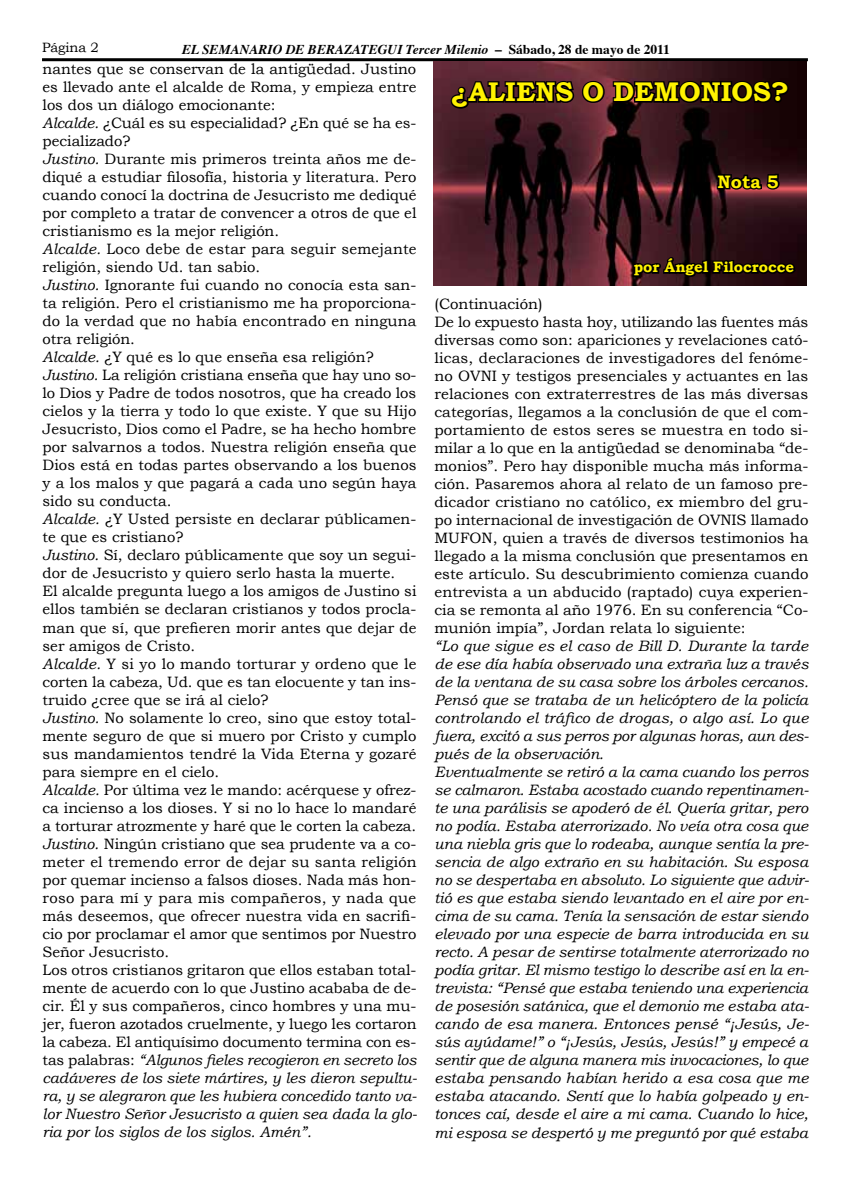
<style>
.page{position:relative;width:851px;height:1191px;background:#fff}
.page>*{position:absolute;margin:0;border:0;box-sizing:border-box;transform-origin:0 0}
.t1{font:700 27px "Bookman Old Style";color:#fff200}
.t2{font:700 18px "Bookman Old Style";color:#fff200}
.t3{font:15px/18px "Bookman Old Style";color:#000}
.t4{font:italic 15px/18px "Bookman Old Style";color:#000}
.t5{font:700 15px "Bookman Old Style";color:#fff200}
.t6{font:italic 700 13.5px "Times";color:#000}
.t7{font:13.5px "Bookman Old Style";color:#000}
.s1{font-style:normal}
.s2{font-style:italic}
</style>
<div class="page">
<hr style="left:42px;top:58px;width:765px;height:3px;background:#000">
<img style="left:433px;top:61px;width:373px;height:224px">
<svg style="left:448px;top:65px;width:343px;height:46px;background:#32141a"></svg>
<svg style="left:715px;top:166px;width:66px;height:29px;background:#36161a"></svg>
<svg style="left:631px;top:254px;width:166px;height:25px;background:#19090c"></svg>
<p class="t7" style="left:42px;top:39px;width:58px">Página 2</p>
<p class="t6" style="left:182px;top:37px;width:489px">EL SEMANARIO DE BERAZATEGUI Tercer Milenio <span class="s1">– Sábado, 28 de mayo de 2011</span></p>
<h1 class="t1" style="left:450px;top:76px;width:340px">¿ALIENS O DEMONIOS?</h1>
<p class="t3" style="left:43px;top:60px;width:376px">nantes que se conservan de la antigüedad. Justino es llevado ante el alcalde de Roma, y empieza entre los dos un diálogo emocionante:<br><span class="s2">Alcalde.</span> ¿Cuál es su especialidad? ¿En qué se ha es&shy;pecializado?<br><span class="s2">Justino.</span> Durante mis primeros treinta años me de&shy;diqué a estudiar filosofía, historia y literatura. Pero cuando conocí la doctrina de Jesucristo me dediqué por completo a tratar de convencer a otros de que el cristianismo es la mejor religión.<br><span class="s2">Alcalde.</span> Loco debe de estar para seguir semejante religión, siendo Ud. tan sabio.<br><span class="s2">Justino.</span> Ignorante fui cuando no conocía esta san&shy;ta religión. Pero el cristianismo me ha proporciona&shy;do la verdad que no había encontrado en ninguna otra religión.<br><span class="s2">Alcalde.</span> ¿Y qué es lo que enseña esa religión?<br><span class="s2">Justino.</span> La religión cristiana enseña que hay uno so&shy;lo Dios y Padre de todos nosotros, que ha creado los cielos y la tierra y todo lo que existe. Y que su Hijo Jesucristo, Dios como el Padre, se ha hecho hombre por salvarnos a todos. Nuestra religión enseña que Dios está en todas partes observando a los buenos y a los malos y que pagará a cada uno según haya sido su conducta.<br><span class="s2">Alcalde.</span> ¿Y Usted persiste en declarar públicamen&shy;te que es cristiano?<br><span class="s2">Justino.</span> Sí, declaro públicamente que soy un segui&shy;dor de Jesucristo y quiero serlo hasta la muerte.<br>El alcalde pregunta luego a los amigos de Justino si ellos también se declaran cristianos y todos procla&shy;man que sí, que prefieren morir antes que dejar de ser amigos de Cristo.<br><span class="s2">Alcalde.</span> Y si yo lo mando torturar y ordeno que le corten la cabeza, Ud. que es tan elocuente y tan ins&shy;truido ¿cree que se irá al cielo?<br><span class="s2">Justino.</span> No solamente lo creo, sino que estoy total&shy;mente seguro de que si muero por Cristo y cumplo sus mandamientos tendré la Vida Eterna y gozaré para siempre en el cielo.<br><span class="s2">Alcalde.</span> Por última vez le mando: acérquese y ofrez&shy;ca incienso a los dioses. Y si no lo hace lo mandaré a torturar atrozmente y haré que le corten la cabeza.<br><span class="s2">Justino.</span> Ningún cristiano que sea prudente va a co&shy;meter el tremendo error de dejar su santa religión por quemar incienso a falsos dioses. Nada más hon&shy;roso para mí y para mis compañeros, y nada que más deseemos, que ofrecer nuestra vida en sacrifi&shy;cio por proclamar el amor que sentimos por Nuestro Señor Jesucristo.<br>Los otros cristianos gritaron que ellos estaban total&shy;mente de acuerdo con lo que Justino acababa de de&shy;cir. Él y sus compañeros, cinco hombres y una mu&shy;jer, fueron azotados cruelmente, y luego les cortaron la cabeza. El antiquísimo documento termina con es&shy;tas palabras: <span class="s2">“Algunos fieles recogieron en secreto los cadáveres de los siete mártires, y les dieron sepultu&shy;ra, y se alegraron que les hubiera concedido tanto va&shy;lor Nuestro Señor Jesucristo a quien sea dada la glo&shy;ria por los siglos de los siglos. Amén”.</span></p>
<p class="t2" style="left:717px;top:171px;width:63px">Nota 5</p>
<p class="t5" style="left:633px;top:258px;width:162px">por Ángel Filocrocce</p>
<p class="t3" style="left:434px;top:295px;width:375px">(Continuación)<br>De lo expuesto hasta hoy, utilizando las fuentes más diversas como son: apariciones y revelaciones cató&shy;licas, declaraciones de investigadores del fenóme&shy;no OVNI y testigos presenciales y actuantes en las relaciones con extraterrestres de las más diversas categorías, llegamos a la conclusión de que el com&shy;portamiento de estos seres se muestra en todo si&shy;milar a lo que en la antigüedad se denominaba “de&shy;monios”. Pero hay disponible mucha más informa&shy;ción. Pasaremos ahora al relato de un famoso pre&shy;dicador cristiano no católico, ex miembro del gru&shy;po internacional de investigación de OVNIS llamado MUFON, quien a través de diversos testimonios ha llegado a la misma conclusión que presentamos en este artículo. Su descubrimiento comienza cuando entrevista a un abducido (raptado) cuya experien&shy;cia se remonta al año 1976. En su conferencia “Co&shy;munión impía”, Jordan relata lo siguiente:</p>
<p class="t4" style="left:434px;top:637px;width:376px">“Lo que sigue es el caso de Bill D. Durante la tarde de ese día había observado una extraña luz a través de la ventana de su casa sobre los árboles cercanos.<br>Pensó que se trataba de un helicóptero de la policía controlando el tráfico de drogas, o algo así. Lo que fuera, excitó a sus perros por algunas horas, aun des&shy;pués de la observación.<br>Eventualmente se retiró a la cama cuando los perros se calmaron. Estaba acostado cuando repentinamen&shy;te una parálisis se apoderó de él. Quería gritar, pero no podía. Estaba aterrorizado. No veía otra cosa que una niebla gris que lo rodeaba, aunque sentía la pre&shy;sencia de algo extraño en su habitación. Su esposa no se despertaba en absoluto. Lo siguiente que advir&shy;tió es que estaba siendo levantado en el aire por en&shy;cima de su cama. Tenía la sensación de estar siendo elevado por una especie de barra introducida en su recto. A pesar de sentirse totalmente aterrorizado no podía gritar. El mismo testigo lo describe así en la en&shy;trevista: “Pensé que estaba teniendo una experiencia de posesión satánica, que el demonio me estaba ata&shy;cando de esa manera. Entonces pensé “¡Jesús, Je&shy;sús ayúdame!” o “¡Jesús, Jesús, Jesús!” y empecé a sentir que de alguna manera mis invocaciones, lo que estaba pensando habían herido a esa cosa que me estaba atacando. Sentí que lo había golpeado y en&shy;tonces caí, desde el aire a mi cama. Cuando lo hice, mi esposa se despertó y me preguntó por qué estaba</p>
</div>
